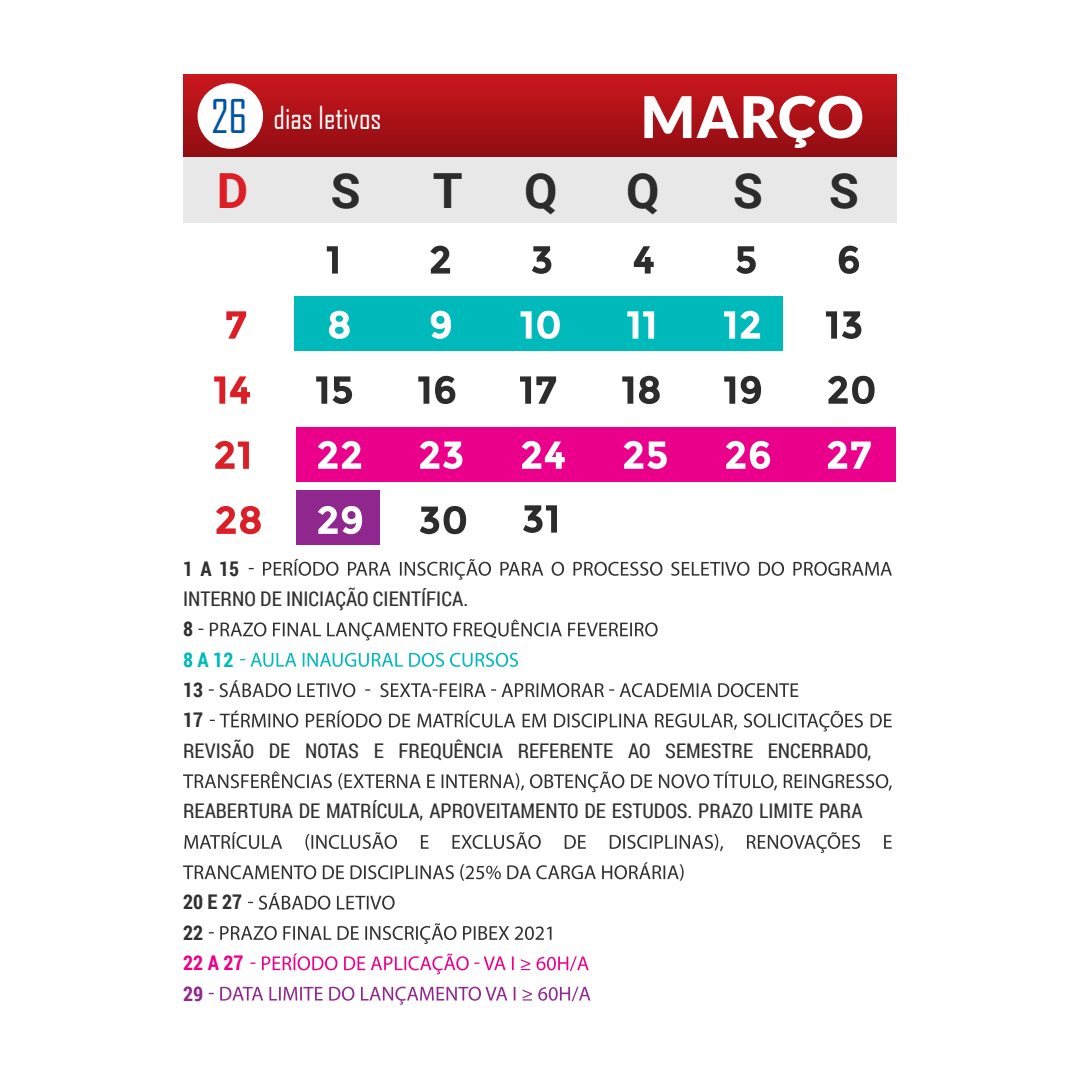
<style>
.page{position:relative;width:1080px;height:1080px;background:#fff}
.page>*{position:absolute;margin:0;border:0;box-sizing:border-box;transform-origin:0 0}
.t1{font:900 57.5px "Lato";letter-spacing:.025em;color:#fff}
.t2{font:700 48.5px "Roboto";color:#2d2c2c}
.t3{font:700 48.5px "Roboto";color:#dc1f26}
.t4{font:30.4px "Agency FB";color:#fff}
.t5{font:20.2px "Roboto Condensed";color:#323031}
.t6{font:700 20.2px/30.4px "Roboto Condensed";color:#323031}
.t7{font:700 20.2px "Roboto Condensed";color:#eb008b}
.t8{font:700 20.2px "Roboto Condensed";color:#00b9bb}
.t9{font:700 20.2px "Roboto Condensed";color:#90278e}
.s1{font-size:44.5px;color:#0054a5}
</style>
<div class="page">
<div style="left:294px;top:296px;width:489px;height:54px;background:#00b9bb"></div>
<div style="left:297px;top:428px;width:599px;height:54px;background:#eb008b"></div>
<div style="left:297px;top:490px;width:83px;height:54px;background:#90278e"></div>
<svg style="left:249px;top:559px;width:643px;height:21px"></svg>
<svg style="left:198px;top:620px;width:460px;height:20px"></svg>
<svg style="left:240px;top:653px;width:278px;height:14px"></svg>
<svg style="left:209px;top:680px;width:589px;height:17px"></svg>
<svg style="left:210px;top:711px;width:682px;height:21px"></svg>
<svg style="left:183px;top:771px;width:709px;height:21px"></svg>
<svg style="left:184px;top:832px;width:708px;height:21px"></svg>
<svg style="left:183px;top:862px;width:501px;height:19px"></svg>
<svg style="left:248px;top:893px;width:147px;height:17px"></svg>
<svg style="left:209px;top:923px;width:342px;height:21px"></svg>
<svg style="left:251px;top:953px;width:338px;height:21px"></svg>
<svg style="left:209px;top:987px;width:381px;height:18px"></svg>
<div style="left:183px;top:98px;width:714px;height:124px;background:#e9e8e8"></div>
<div style="left:183px;top:74px;width:714px;height:83px;background:linear-gradient(to bottom,#cb171e,#900d11)"></div>
<svg style="left:327px;top:246px;width:11px;height:28px"></svg>
<svg style="left:430px;top:246px;width:20px;height:28px"></svg>
<svg style="left:532px;top:246px;width:19px;height:28px"></svg>
<svg style="left:634px;top:246px;width:20px;height:28px"></svg>
<svg style="left:736px;top:246px;width:20px;height:28px"></svg>
<svg style="left:839px;top:246px;width:20px;height:28px"></svg>
<svg style="left:226px;top:311px;width:20px;height:28px"></svg>
<svg style="left:329px;top:311px;width:21px;height:28px"></svg>
<svg style="left:431px;top:311px;width:20px;height:28px"></svg>
<svg style="left:521px;top:311px;width:39px;height:28px"></svg>
<svg style="left:627px;top:311px;width:27px;height:28px"></svg>
<svg style="left:724px;top:311px;width:36px;height:28px"></svg>
<svg style="left:826px;top:311px;width:35px;height:28px"></svg>
<svg style="left:214px;top:376px;width:36px;height:28px"></svg>
<svg style="left:316px;top:376px;width:11px;height:28px"></svg>
<svg style="left:333px;top:376px;width:19px;height:28px"></svg>
<svg style="left:418px;top:376px;width:11px;height:28px"></svg>
<svg style="left:435px;top:376px;width:20px;height:28px"></svg>
<svg style="left:520px;top:376px;width:36px;height:28px"></svg>
<svg style="left:622px;top:376px;width:11px;height:28px"></svg>
<svg style="left:639px;top:376px;width:21px;height:28px"></svg>
<svg style="left:724px;top:376px;width:11px;height:28px"></svg>
<svg style="left:741px;top:376px;width:20px;height:28px"></svg>
<svg style="left:828px;top:376px;width:47px;height:28px"></svg>
<svg style="left:215px;top:441px;width:34px;height:28px"></svg>
<svg style="left:318px;top:441px;width:43px;height:28px"></svg>
<svg style="left:420px;top:441px;width:42px;height:28px"></svg>
<svg style="left:522px;top:441px;width:43px;height:28px"></svg>
<svg style="left:624px;top:441px;width:43px;height:28px"></svg>
<svg style="left:726px;top:441px;width:44px;height:28px"></svg>
<svg style="left:827px;top:441px;width:44px;height:28px"></svg>
<svg style="left:216px;top:506px;width:45px;height:28px"></svg>
<svg style="left:318px;top:506px;width:44px;height:28px"></svg>
<svg style="left:420px;top:506px;width:46px;height:28px"></svg>
<div style="left:198px;top:83px;width:65px;height:66px;background:#fff;border-radius:50%"></div>
<svg style="left:523px;top:505px;width:34px;height:28px"></svg>
<h3 class="t4" style="left:211px;top:99px;width:172px"><span class="s1">26</span> dias letivos</h3>
<h1 class="t1" style="left:641px;top:83px;width:224px">MARÇO</h1>
<h2 class="t3" style="left:217px;top:157px;width:33px">D</h2>
<h2 class="t2" style="left:331px;top:157px;width:31px">S</h2>
<h2 class="t2" style="left:433px;top:157px;width:31px">T</h2>
<h2 class="t2" style="left:524px;top:157px;width:35px">Q</h2>
<h2 class="t2" style="left:626px;top:157px;width:35px">Q</h2>
<h2 class="t2" style="left:733px;top:157px;width:31px">S</h2>
<h2 class="t2" style="left:829px;top:157px;width:31px">S</h2>
<p class="t6" style="left:183px;top:552px;width:57px">1A15</p>
<p class="t5" style="left:183px;top:585px;width:287px">INTERNO DE INICIAÇÃO CIENTÍFICA.</p>
<p class="t6" style="left:183px;top:613px;width:12px">8</p>
<p class="t8" style="left:183px;top:645px;width:52px">8 A 12</p>
<p class="t6" style="left:183px;top:674px;width:22px">13<br>17</p>
<p class="t5" style="left:183px;top:736px;width:690px">REVISÃO DE NOTAS E FREQUÊNCIA REFERENTE AO SEMESTRE ENCERRADO,</p>
<p class="t5" style="left:183px;top:797px;width:681px">REABERTURA DE MATRÍCULA, APROVEITAMENTO DE ESTUDOS. PRAZO LIMITE PARA</p>
<p class="t6" style="left:183px;top:886px;width:61px">20 E 27<br>22</p>
<p class="t7" style="left:183px;top:949px;width:62px">22 A 27</p>
<p class="t9" style="left:183px;top:979px;width:22px">29</p>
</div>
